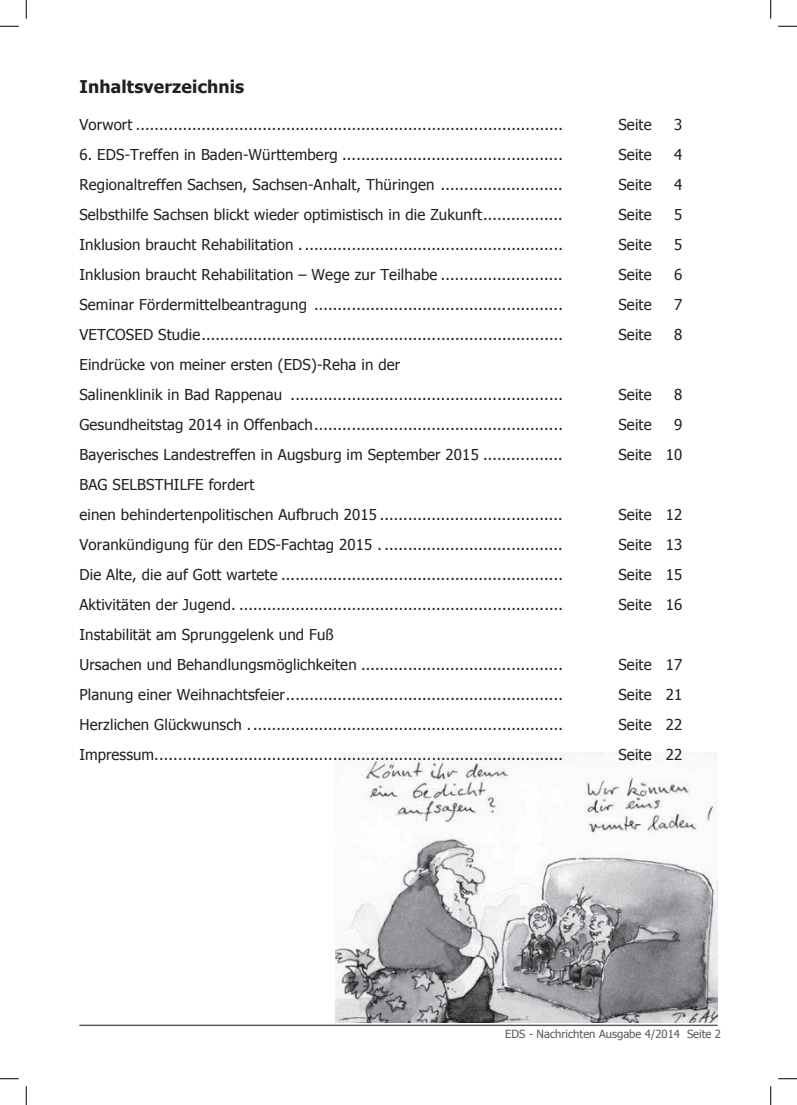
<style>
.page{position:relative;width:797px;height:1105px;background:#fff}
.page>*{position:absolute;margin:0;border:0;box-sizing:border-box;transform-origin:0 0}
.t1{font:700 17.5px "Tahoma";color:#231f20}
.t2{font:15px/30px "Tahoma";letter-spacing:.01em;color:#231f20}
.t3{font:11.25px "Tahoma";color:#57585a}
</style>
<div class="page">
<hr style="left:79px;top:1025px;width:638px;height:1px;background:#57585a">
<img style="left:336px;top:753px;width:381px;height:269px">
<svg style="left:0;top:25px;width:19px;height:2px"></svg>
<svg style="left:778px;top:25px;width:19px;height:2px"></svg>
<svg style="left:0;top:1078px;width:19px;height:1px"></svg>
<svg style="left:778px;top:1078px;width:19px;height:1px"></svg>
<svg style="left:25px;top:0;width:2px;height:19px"></svg>
<svg style="left:25px;top:1086px;width:2px;height:19px"></svg>
<svg style="left:770px;top:0;width:1px;height:19px"></svg>
<svg style="left:770px;top:1086px;width:1px;height:19px"></svg>
<p class="t1" style="left:79px;top:74px;width:166px">Inhaltsverzeichnis</p>
<p class="t2" style="left:79px;top:109px;width:485px">Vorwort ...........................................................................................</p>
<p class="t2" style="left:618px;top:109px;width:35px">Seite</p>
<p class="t2" style="left:674px;top:109px;width:10px">3</p>
<p class="t2" style="left:79px;top:139px;width:485px">6. EDS-Treffen in Baden-Württemberg ...............................................</p>
<p class="t2" style="left:618px;top:139px;width:35px">Seite</p>
<p class="t2" style="left:674px;top:139px;width:10px">4</p>
<p class="t2" style="left:79px;top:169px;width:485px">Regionaltreffen Sachsen, Sachsen-Anhalt, Thüringen ..........................</p>
<p class="t2" style="left:618px;top:169px;width:35px">Seite</p>
<p class="t2" style="left:674px;top:169px;width:10px">4</p>
<p class="t2" style="left:79px;top:199px;width:485px">Selbsthilfe Sachsen blickt wieder optimistisch in die Zukunft.................</p>
<p class="t2" style="left:618px;top:199px;width:35px">Seite</p>
<p class="t2" style="left:674px;top:199px;width:10px">5</p>
<p class="t2" style="left:79px;top:229px;width:485px">Inklusion braucht Rehabilitation ........................................................</p>
<p class="t2" style="left:618px;top:229px;width:35px">Seite</p>
<p class="t2" style="left:674px;top:229px;width:10px">5</p>
<p class="t2" style="left:79px;top:259px;width:485px">Inklusion braucht Rehabilitation – Wege zur Teilhabe ..........................</p>
<p class="t2" style="left:618px;top:259px;width:35px">Seite</p>
<p class="t2" style="left:674px;top:259px;width:10px">6</p>
<p class="t2" style="left:79px;top:289px;width:485px">Seminar Fördermittelbeantragung .....................................................</p>
<p class="t2" style="left:618px;top:289px;width:35px">Seite</p>
<p class="t2" style="left:674px;top:289px;width:10px">7</p>
<p class="t2" style="left:79px;top:319px;width:485px">VETCOSED Studie.............................................................................</p>
<p class="t2" style="left:618px;top:319px;width:35px">Seite</p>
<p class="t2" style="left:674px;top:319px;width:10px">8</p>
<p class="t2" style="left:79px;top:349px;width:485px">Eindrücke von meiner ersten (EDS)-Reha in der<br>Salinenklinik in Bad Rappenau ..........................................................</p>
<p class="t2" style="left:618px;top:379px;width:35px">Seite</p>
<p class="t2" style="left:674px;top:379px;width:10px">8</p>
<p class="t2" style="left:79px;top:409px;width:485px">Gesundheitstag 2014 in Offenbach.....................................................</p>
<p class="t2" style="left:618px;top:409px;width:35px">Seite</p>
<p class="t2" style="left:674px;top:409px;width:10px">9</p>
<p class="t2" style="left:79px;top:439px;width:485px">Bayerisches Landestreffen in Augsburg im September 2015 .................</p>
<p class="t2" style="left:618px;top:439px;width:65px">Seite 10</p>
<p class="t2" style="left:79px;top:469px;width:485px">BAG SELBSTHILFE fordert<br>einen behindertenpolitischen Aufbruch 2015 .......................................</p>
<p class="t2" style="left:618px;top:499px;width:65px">Seite 12</p>
<p class="t2" style="left:79px;top:529px;width:485px">Vorankündigung für den EDS-Fachtag 2015 . ......................................</p>
<p class="t2" style="left:618px;top:529px;width:65px">Seite 13</p>
<p class="t2" style="left:79px;top:559px;width:485px">Die Alte, die auf Gott wartete ............................................................</p>
<p class="t2" style="left:618px;top:559px;width:65px">Seite 15</p>
<p class="t2" style="left:79px;top:589px;width:485px">Aktivitäten der Jugend. .....................................................................</p>
<p class="t2" style="left:618px;top:589px;width:65px">Seite 16</p>
<p class="t2" style="left:79px;top:619px;width:485px">Instabilität am Sprunggelenk und Fuß<br>Ursachen und Behandlungsmöglichkeiten ...........................................</p>
<p class="t2" style="left:618px;top:649px;width:65px">Seite 17</p>
<p class="t2" style="left:79px;top:679px;width:485px">Planung einer Weihnachtsfeier...........................................................</p>
<p class="t2" style="left:618px;top:679px;width:65px">Seite 21</p>
<p class="t2" style="left:79px;top:709px;width:485px">Herzlichen Glückwunsch ...................................................................</p>
<p class="t2" style="left:618px;top:709px;width:65px">Seite 22</p>
<p class="t2" style="left:79px;top:739px;width:485px">Impressum.......................................................................................</p>
<p class="t2" style="left:618px;top:739px;width:65px">Seite 22</p>
<p class="t3" style="left:505px;top:1026px;width:208px">EDS - Nachrichten Ausgabe 4/2014 Seite</p>
</div>
